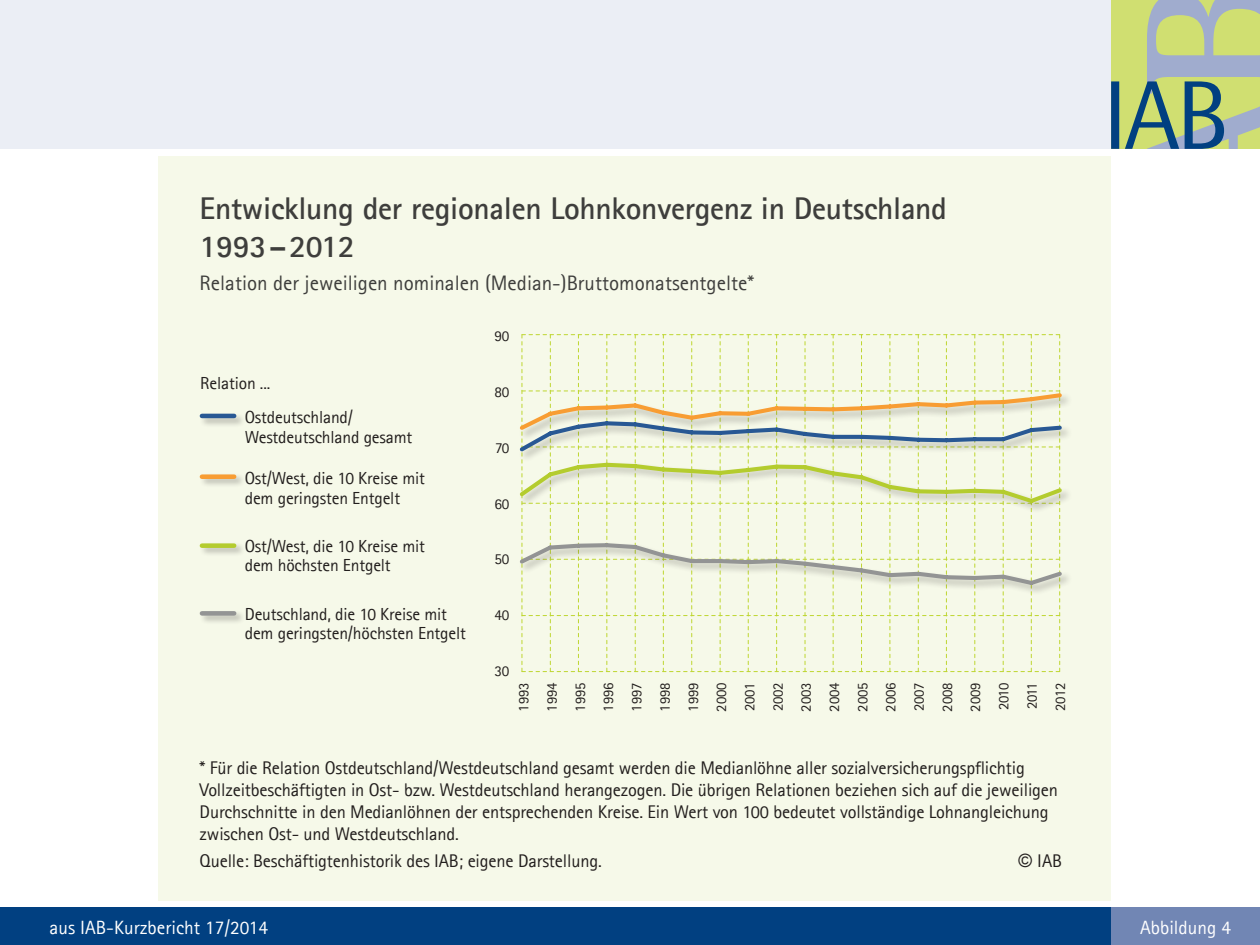
<style>
.page{position:relative;width:1260px;height:945px;background:#fff}
.page>*{position:absolute;margin:0;border:0;box-sizing:border-box;transform-origin:0 0}
.Graphiküberschrift{font:700 31.5px/38.5px "Agfa Rotis Sans Serif";letter-spacing:-.01em;color:#3e3e3c}
.Graphi_Kasten-Abbild{font:21px "Agfa Rotis Sans Serif";color:#3e3e3c}
.Graphiktext-Quelle{font:19.25px "Agfa Rotis Sans Serif";color:#fff}
.Graphiktext-Quelle-2{font:18.38px/22.1px "Agfa Rotis Sans Serif";letter-spacing:-.01em;color:#221e1d}
.Graphiktext-Quelle-3{font:17.5px/19.2px "Agfa Rotis Sans Serif";letter-spacing:-.01em;color:#221e1d}
.Graphiktext-Quelle-4{font:15.05px "Agfa Rotis Sans Serif";letter-spacing:-.02em;color:#221e1d}
.Graphiktext-Quelle-5{font:14.7px "Agfa Rotis Sans Serif";letter-spacing:-.02em;color:#221e1d}
.s1{font-family:"Arial"}
</style>
<div class="page">
<div style="left:0;top:0;width:1111px;height:149px;background:#ebeef5"></div>
<svg style="left:1111px;top:0;width:149px;height:149px;background:#a6bb8d"></svg>
<div style="left:0;top:908px;width:1111px;height:37px;background:#014081"></div>
<div style="left:1111px;top:908px;width:149px;height:37px;background:#7186b4"></div>
<div style="left:159px;top:156px;width:952px;height:744px;background:#f6f9e9"></div>
<div style="left:199px;top:473px;width:46px;height:15px;background:#231f20;opacity:.3"></div>
<div style="left:202px;top:474px;width:32px;height:5px;background:#f89d33"></div>
<div style="left:199px;top:412px;width:46px;height:15px;background:#231f20;opacity:.3"></div>
<hr style="left:202px;top:414px;width:32px;height:4px;background:#285894">
<div style="left:199px;top:542px;width:46px;height:15px;background:#231f20;opacity:.3"></div>
<div style="left:202px;top:543px;width:32px;height:5px;background:#b4cc2e"></div>
<div style="left:199px;top:610px;width:46px;height:15px;background:#231f20;opacity:.3"></div>
<div style="left:202px;top:611px;width:32px;height:5px;background:#939494"></div>
<svg style="left:519px;top:334px;width:546px;height:338px"></svg>
<p class="Graphiküberschrift" style="left:200px;top:188px;width:749px">Entwicklung der regionalen Lohnkonvergenz in Deutschland<br>1993–2012</p>
<p class="Graphi_Kasten-Abbild" style="left:200px;top:271px;width:556px">Relation der jeweiligen nominalen (Median-)Bruttomonatsentgelte*</p>
<p class="Graphiktext-Quelle-3" style="left:200px;top:373px;width:72px">Relation ...</p>
<p class="Graphiktext-Quelle-3" style="left:245px;top:408px;width:169px">Ostdeutschland/<br>Westdeutschland gesamt</p>
<p class="Graphiktext-Quelle-3" style="left:245px;top:469px;width:182px">Ost/West, die 10 Kreise mit dem geringsten Entgelt</p>
<p class="Graphiktext-Quelle-3" style="left:245px;top:536px;width:182px">Ost/West, die 10 Kreise mit dem höchsten Entgelt</p>
<p class="Graphiktext-Quelle-3" style="left:245px;top:604px;width:223px">Deutschland, die 10 Kreise mit dem geringsten/höchsten Entgelt</p>
<p class="Graphiktext-Quelle-4" style="left:495px;top:327px;width:16px">90</p>
<p class="Graphiktext-Quelle-4" style="left:495px;top:383px;width:16px">80</p>
<p class="Graphiktext-Quelle-4" style="left:495px;top:439px;width:16px">70</p>
<p class="Graphiktext-Quelle-4" style="left:495px;top:495px;width:16px">60</p>
<p class="Graphiktext-Quelle-4" style="left:495px;top:551px;width:16px">50</p>
<p class="Graphiktext-Quelle-4" style="left:495px;top:606px;width:16px">40</p>
<p class="Graphiktext-Quelle-4" style="left:495px;top:662px;width:16px">30</p>
<p class="Graphiktext-Quelle-5" style="left:515px;top:712px;width:30px;rotate:-90deg">1993</p>
<p class="Graphiktext-Quelle-5" style="left:543px;top:712px;width:30px;rotate:-90deg">1994</p>
<p class="Graphiktext-Quelle-5" style="left:571px;top:712px;width:30px;rotate:-90deg">1995</p>
<p class="Graphiktext-Quelle-5" style="left:600px;top:712px;width:30px;rotate:-90deg">1996</p>
<p class="Graphiktext-Quelle-5" style="left:628px;top:712px;width:30px;rotate:-90deg">1997</p>
<p class="Graphiktext-Quelle-5" style="left:656px;top:712px;width:30px;rotate:-90deg">1998</p>
<p class="Graphiktext-Quelle-5" style="left:684px;top:712px;width:30px;rotate:-90deg">1999</p>
<p class="Graphiktext-Quelle-5" style="left:713px;top:712px;width:30px;rotate:-90deg">2000</p>
<p class="Graphiktext-Quelle-5" style="left:741px;top:711px;width:29px;rotate:-90deg">2001</p>
<p class="Graphiktext-Quelle-5" style="left:769px;top:711px;width:30px;rotate:-90deg">2002</p>
<p class="Graphiktext-Quelle-5" style="left:797px;top:712px;width:30px;rotate:-90deg">2003</p>
<p class="Graphiktext-Quelle-5" style="left:826px;top:712px;width:30px;rotate:-90deg">2004</p>
<p class="Graphiktext-Quelle-5" style="left:854px;top:712px;width:30px;rotate:-90deg">2005</p>
<p class="Graphiktext-Quelle-5" style="left:882px;top:712px;width:30px;rotate:-90deg">2006</p>
<p class="Graphiktext-Quelle-5" style="left:910px;top:711px;width:29px;rotate:-90deg">2007</p>
<p class="Graphiktext-Quelle-5" style="left:938px;top:712px;width:30px;rotate:-90deg">2008</p>
<p class="Graphiktext-Quelle-5" style="left:967px;top:712px;width:30px;rotate:-90deg">2009</p>
<p class="Graphiktext-Quelle-5" style="left:995px;top:710px;width:29px;rotate:-90deg">2010</p>
<p class="Graphiktext-Quelle-5" style="left:1023px;top:709px;width:28px;rotate:-90deg">2011</p>
<p class="Graphiktext-Quelle-5" style="left:1051px;top:711px;width:29px;rotate:-90deg">2012</p>
<p class="Graphiktext-Quelle-2" style="left:200px;top:757px;width:860px">* Für die Relation Ostdeutschland/Westdeutschland gesamt werden die Medianlöhne aller sozialversicherungspflichtig Vollzeitbeschäftigten in Ost- bzw. Westdeutschland herangezogen. Die übrigen Relationen beziehen sich auf die jeweiligen Durchschnitte in den Medianlöhnen der entsprechenden Kreise. Ein Wert von 100 bedeutet vollständige Lohnangleichung zwischen Ost- und Westdeutschland.</p>
<p class="Graphiktext-Quelle-2" style="left:200px;top:850px;width:404px">Quelle: Beschäftigtenhistorik des IAB; eigene Darstellung.</p>
<p class="Graphiktext-Quelle-2" style="left:1019px;top:850px;width:45px"><span class="s1">©</span> IAB</p>
<p class="Graphiktext-Quelle" style="left:50px;top:916px;width:220px">aus IAB-Kurzbericht 17/2014</p>
<p class="Graphiktext-Quelle" style="left:1140px;top:916px;width:92px">Abbildung 4</p>
</div>
